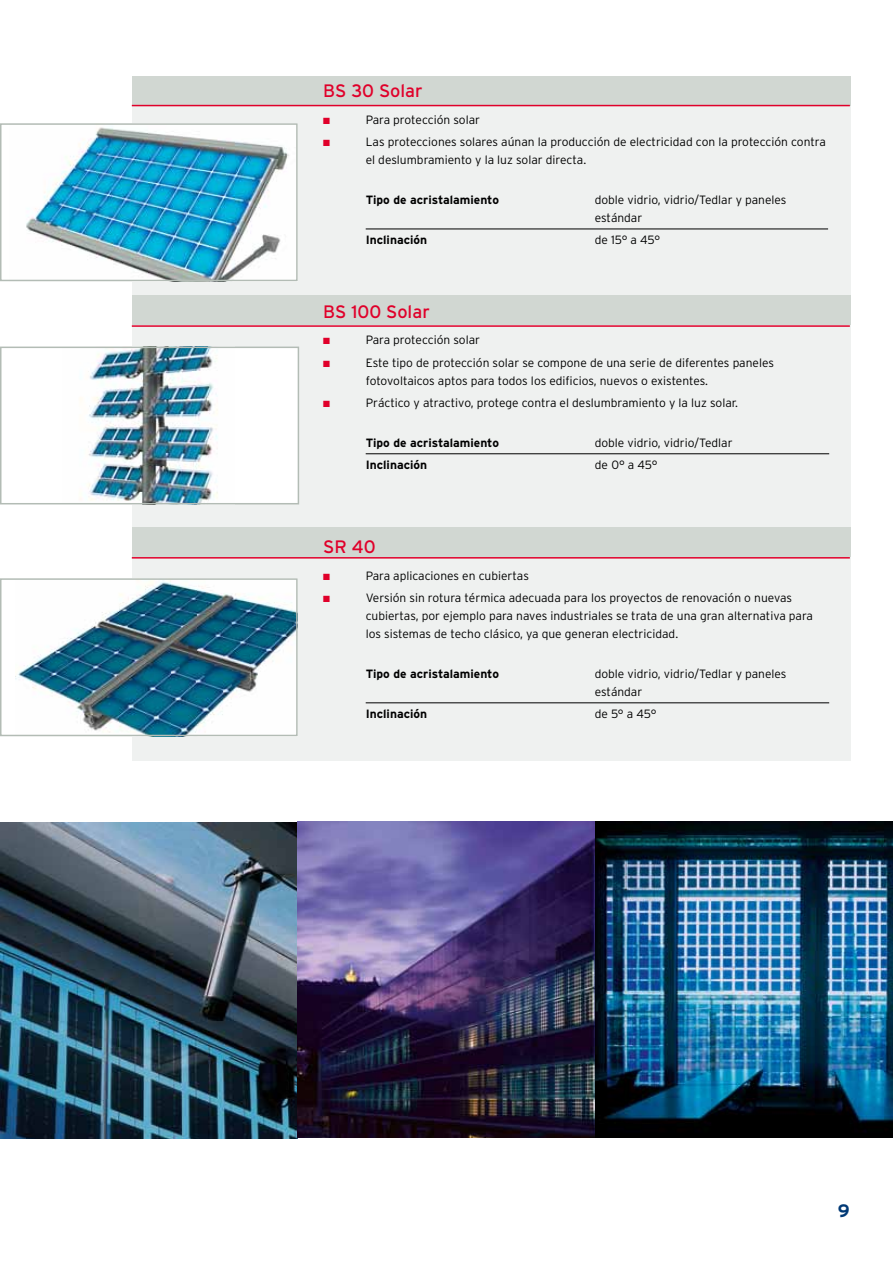
<style>
.page{position:relative;width:893px;height:1263px;background:#fff}
.page>*{position:absolute;margin:0;border:0;box-sizing:border-box;transform-origin:0 0}
.t1{font:18px "Interstate Rey";color:#e0002a}
.t2{font:700 18px "Interstate Rey";color:#003975}
.t3{font:300 12px/18px "Interstate Rey";color:#000}
.t4{font:700 12px "Interstate Rey";color:#000}
.t5{font:9px "Zapf Dingbats ITC";color:#e0002a}
</style>
<div class="page">
<div style="left:132px;top:91px;width:718px;height:670px;background:#eff1f0"></div>
<div style="left:132px;top:296px;width:718px;height:29px;background:#d1d7d2"></div>
<div style="left:132px;top:77px;width:718px;height:29px;background:#d1d7d2"></div>
<div style="left:132px;top:527px;width:718px;height:30px;background:#d1d7d2"></div>
<hr style="left:132px;top:325px;width:718px;height:2px;background:#e0002a">
<hr style="left:132px;top:105px;width:718px;height:1px;background:#e0002a">
<hr style="left:132px;top:557px;width:718px;height:2px;background:#e0002a">
<hr style="left:366px;top:229px;width:462px;height:1px;background:#000">
<hr style="left:366px;top:453px;width:463px;height:1px;background:#000">
<hr style="left:366px;top:702px;width:463px;height:1px;background:#000">
<img style="left:0;top:822px;width:298px;height:316px">
<img style="left:298px;top:822px;width:297px;height:316px">
<img style="left:595px;top:822px;width:298px;height:316px">
<img style="left:26px;top:126px;width:269px;height:152px">
<div style="left:0;top:123px;width:298px;height:158px;border:2px solid #b3bcb5"></div>
<img style="left:16px;top:581px;width:279px;height:152px">
<div style="left:0;top:578px;width:298px;height:158px;border:2px solid #b3bcb5"></div>
<div style="left:1px;top:347px;width:297px;height:157px;background:#fff"></div>
<img style="left:80px;top:350px;width:138px;height:151px">
<div style="left:0;top:347px;width:299px;height:157px;border:2px solid #b3bcb5"></div>
<h1 class="t1" style="left:323px;top:80px;width:101px">BS 30 Solar</h1>
<p class="t5" style="left:323px;top:116px;width:8px">■</p>
<p class="t3" style="left:366px;top:110px;width:116px">Para protección solar</p>
<p class="t5" style="left:323px;top:139px;width:8px">■</p>
<p class="t3" style="left:366px;top:133px;width:462px">Las protecciones solares aúnan la producción de electricidad con la protección contra el deslumbramiento y la luz solar directa.</p>
<p class="t4" style="left:366px;top:193px;width:135px">Tipo de acristalamiento</p>
<p class="t3" style="left:595px;top:191px;width:193px">doble vidrio, vidrio/Tedlar y paneles estándar</p>
<p class="t4" style="left:366px;top:233px;width:63px">Inclinación</p>
<p class="t3" style="left:595px;top:231px;width:67px">de 15° a 45°</p>
<h1 class="t1" style="left:323px;top:300px;width:108px">BS 100 Solar</h1>
<p class="t5" style="left:323px;top:337px;width:8px">■</p>
<p class="t3" style="left:366px;top:331px;width:116px">Para protección solar</p>
<p class="t5" style="left:323px;top:359px;width:8px">■</p>
<p class="t3" style="left:366px;top:353px;width:410px">Este tipo de protección solar se compone de una serie de diferentes paneles fotovoltaicos aptos para todos los edificios, nuevos o existentes.</p>
<p class="t5" style="left:323px;top:399px;width:8px">■</p>
<p class="t3" style="left:366px;top:393px;width:374px">Práctico y atractivo, protege contra el deslumbramiento y la luz solar.</p>
<p class="t4" style="left:366px;top:435px;width:135px">Tipo de acristalamiento</p>
<p class="t3" style="left:595px;top:434px;width:139px">doble vidrio, vidrio/Tedlar</p>
<p class="t4" style="left:366px;top:458px;width:63px">Inclinación</p>
<p class="t3" style="left:595px;top:456px;width:64px">de 0° a 45°</p>
<h1 class="t1" style="left:323px;top:536px;width:54px">SR 40</h1>
<p class="t5" style="left:323px;top:572px;width:8px">■</p>
<p class="t3" style="left:366px;top:566px;width:165px">Para aplicaciones en cubiertas</p>
<p class="t5" style="left:323px;top:594px;width:8px">■</p>
<p class="t3" style="left:366px;top:588px;width:449px">Versión sin rotura térmica adecuada para los proyectos de renovación o nuevas cubiertas, por ejemplo para naves industriales se trata de una gran alternativa para los sistemas de techo clásico, ya que generan electricidad.</p>
<p class="t4" style="left:366px;top:666px;width:135px">Tipo de acristalamiento</p>
<p class="t3" style="left:595px;top:665px;width:193px">doble vidrio, vidrio/Tedlar y paneles estándar</p>
<p class="t4" style="left:366px;top:707px;width:63px">Inclinación</p>
<p class="t3" style="left:595px;top:705px;width:63px">de 5° a 45°</p>
<h1 class="t2" style="left:838px;top:1200px;width:13px">9</h1>
</div>
